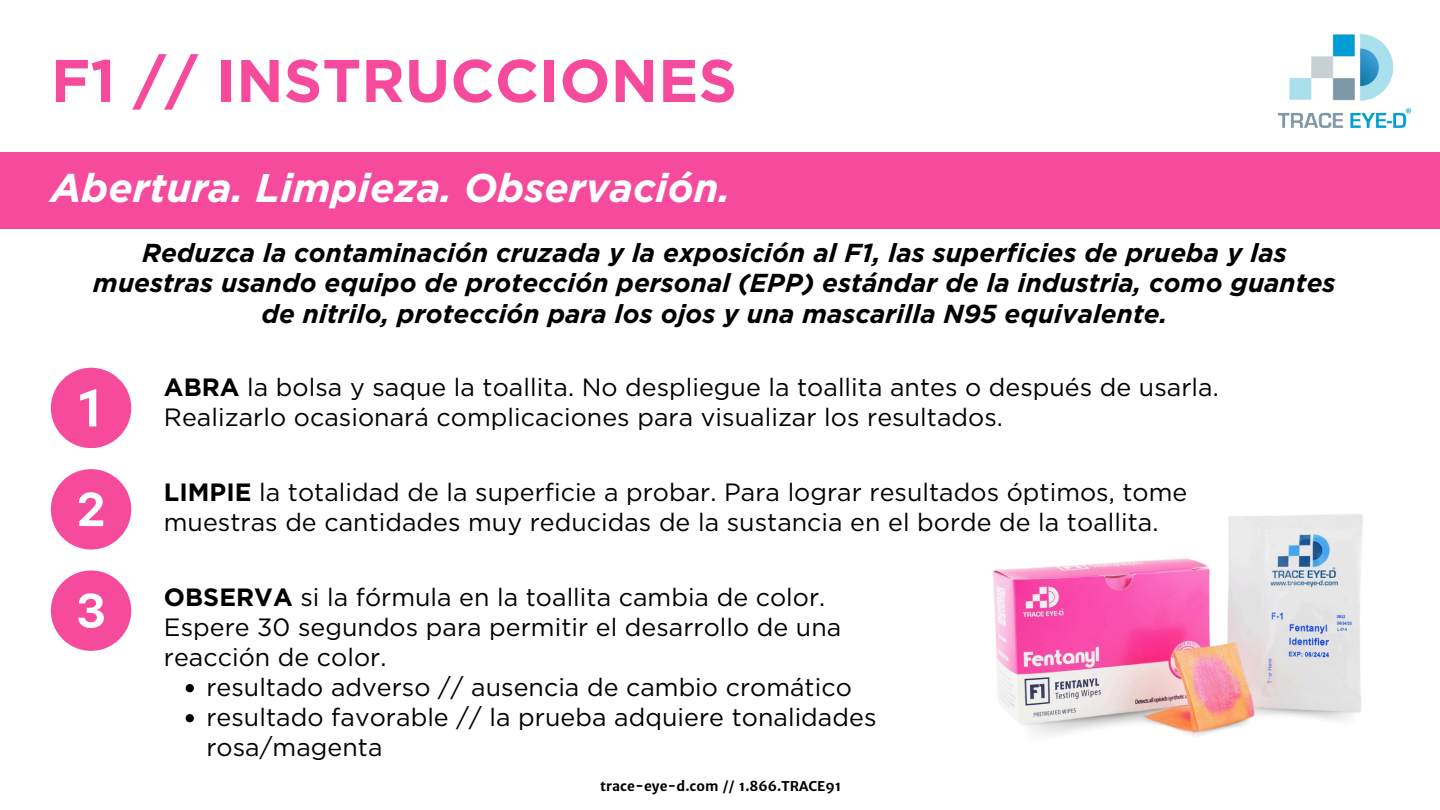
<style>
.page{position:relative;width:1440px;height:810px;background:#fff}
.page>*{position:absolute;margin:0;border:0;box-sizing:border-box;transform-origin:0 0}
.t1{font:700 60px "Gotham";color:#f64b9d}
.t2{font:italic 700 40px "Gotham";color:#fff}
.t3{font:italic 700 26px/30.8px "Gotham";letter-spacing:.005em;color:#000;text-align:center}
.t4{font:25px/30px "Gotham";color:#000}
.t5{font:700 13.5px "Merriweather Sans";color:#000}
.s1{font-weight:700}
</style>
<div class="page">
<img style="left:1278px;top:35px;width:132px;height:93px">
<div style="left:0;top:152px;width:1440px;height:76px;background:#f64b9d"></div>
<svg style="left:51px;top:368px;width:80px;height:80px"></svg>
<svg style="left:51px;top:469px;width:80px;height:80px"></svg>
<svg style="left:51px;top:570px;width:80px;height:81px"></svg>
<svg style="left:186px;top:684px;width:8px;height:8px"></svg>
<svg style="left:186px;top:714px;width:8px;height:8px"></svg>
<img style="left:993px;top:514px;width:370px;height:222px">
<p class="t1" style="left:51px;top:44px;width:688px">F1 // INSTRUCCIONES</p>
<p class="t2" style="left:51px;top:164px;width:681px">Abertura. Limpieza. Observación.</p>
<h4 class="t3" style="left:93px;top:237px;width:1244px">Reduzca la contaminación cruzada y la exposición al F1, las superficies de prueba y las muestras usando equipo de protección personal (EPP) estándar de la industria, como guantes de nitrilo, protección para los ojos y una mascarilla N95 equivalente.</h4>
<p class="t4" style="left:164px;top:372px;width:1056px"><span class="s1">ABRA</span> la bolsa y saque la toallita. No despliegue la toallita antes o después de usarla.<br>Realizarlo ocasionará complicaciones para visualizar los resultados.</p>
<h2 class="t4" style="left:164px;top:477px;width:1025px"><span class="s1">LIMPIE</span> la totalidad de la superficie a probar. Para lograr resultados óptimos, tome muestras de cantidades muy reducidas de la sustancia en el borde de la toallita.</h2>
<h3 class="t4" style="left:164px;top:582px;width:679px"><span class="s1">OBSERVA</span> si la fórmula en la toallita cambia de color.<br>Espere 30 segundos para permitir el desarrollo de una reacción de color.</h3>
<p class="t4" style="left:206px;top:672px;width:647px">resultado adverso // ausencia de cambio cromático</p>
<h4 class="t4" style="left:206px;top:702px;width:672px">resultado favorable // la prueba adquiere tonalidades rosa/magenta</h4>
<p class="t5" style="left:600px;top:778px;width:243px">trace-eye-d.com // 1.866.TRACE91</p>
</div>
